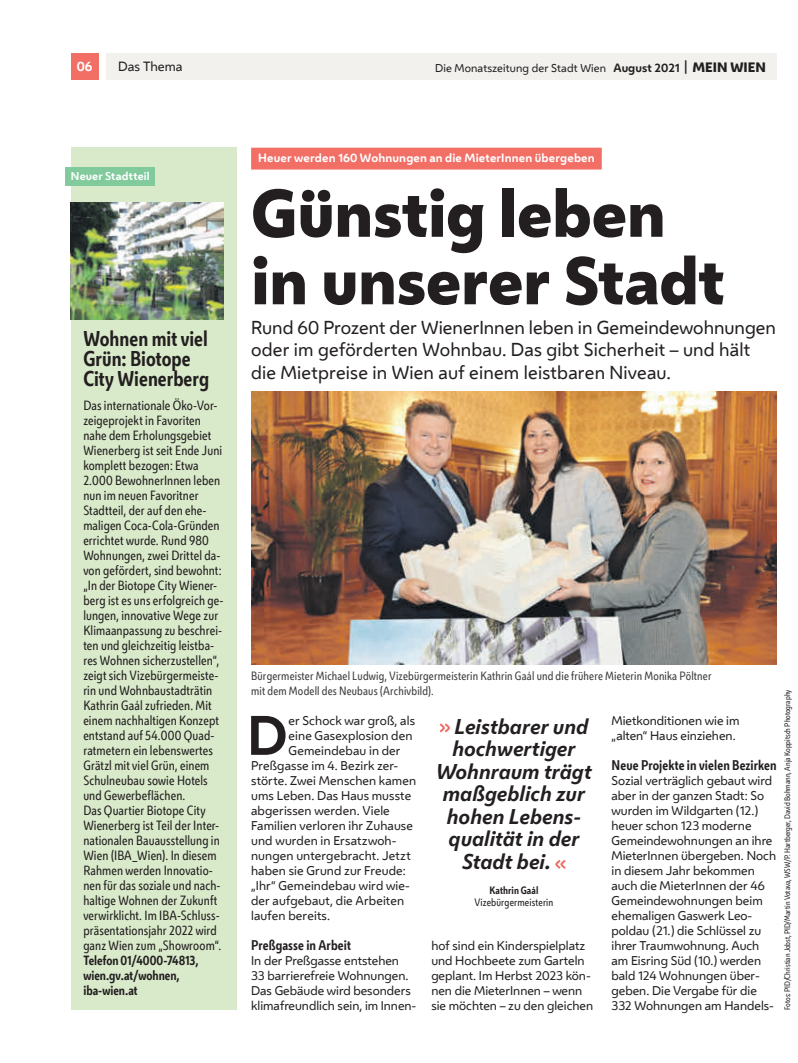
<style>
.page{position:relative;width:798px;height:1063px;background:#fff}
.page>*{position:absolute;margin:0;border:0;box-sizing:border-box;transform-origin:0 0}
.t1{font:800 62.5px/67.5px "Wiener Melange";letter-spacing:-.01em;color:#231f20}
.t2{font:700 51.88px "Wiener Melange";color:#231f20}
.t3{font:italic 700 20px "Wiener Melange";letter-spacing:.005em;color:#231f20}
.t4{font:700 20px/20px "Wiener Melange Cd";color:#231f20}
.t5{font:17.5px/22.5px "Wiener Melange";letter-spacing:.005em;color:#231f20}
.t6{font:700 13.12px "Wiener Melange Cd";letter-spacing:.01em;color:#231f20}
.t7{font:12.5px/15px "Wiener Melange Cd";letter-spacing:.01em;color:#231f20}
.t8{font:700 12.5px/15px "Wiener Melange Cd";color:#231f20}
.t9{font:12.5px "Wiener Melange";color:#231f20}
.t10{font:700 12.5px "Wiener Melange";color:#fff}
.t11{font:11.88px/15px "Wiener Melange";color:#231f20}
.t12{font:11.25px/15px "Wiener Melange Cd";letter-spacing:.015em;color:#3f3f40}
.t13{font:700 11.25px "Wiener Melange";letter-spacing:.015em;color:#fff}
.t14{font:10.62px "Wiener Melange";letter-spacing:.01em;color:#231f20}
.t15{font:700 10.62px "Wiener Melange";letter-spacing:.02em;color:#fff}
.t16{font:10px "Wiener Melange Cd";letter-spacing:.015em;color:#231f20}
.t17{font:700 10px "Wiener Melange Cd";letter-spacing:.015em;color:#231f20}
.t18{font:7.5px "Wiener Melange Cd";color:#231f20}
.s1{font-weight:700;font-size:11.25px}
.s2{font-size:12px}
.s3{font-weight:800;font-size:12.75px}
</style>
<div class="page">
<div style="left:106px;top:53px;width:670px;height:27px;background:#f2f1ee"></div>
<div style="left:71px;top:53px;width:28px;height:27px;background:#f26f66"></div>
<div style="left:71px;top:148px;width:165px;height:862px;background:#d9eaca"></div>
<img style="left:71px;top:203px;width:152px;height:117px">
<div style="left:66px;top:167px;width:89px;height:19px;background:#80ca9c"></div>
<div style="left:251px;top:148px;width:350px;height:22px;background:#f26f66"></div>
<img style="left:251px;top:392px;width:525px;height:273px">
<svg style="left:439px;top:723px;width:10px;height:9px"></svg>
<svg style="left:555px;top:860px;width:10px;height:9px"></svg>
<p class="t10" style="left:77px;top:58px;width:17px">06</p>
<p class="t9" style="left:118px;top:58px;width:66px">Das Thema</p>
<p class="t14" style="left:435px;top:60px;width:332px">Die Monatszeitung der Stadt Wien <span class="s1">August 2021</span> <span class="s2">|</span> <span class="s3">MEIN WIEN</span></p>
<p class="t15" style="left:71px;top:169px;width:80px">Neuer Stadtteil</p>
<h3 class="t4" style="left:83px;top:328px;width:127px">Wohnen mit viel<br>Grün: Biotope<br>City Wienerberg</h3>
<p class="t7" style="left:83px;top:397px;width:142px">Das internationale Öko-Vor&shy;zeigeprojekt in Favoriten nahe dem Erholungsgebiet<br>Wienerberg ist seit Ende Juni komplett bezogen: Etwa<br>2.000 BewohnerInnen leben nun im neuen Favoritner<br>Stadtteil, der auf den ehe&shy;maligen Coca-Cola-Gründen errichtet wurde. Rund 980<br>Wohnungen, zwei Drittel da&shy;von gefördert, sind bewohnt: „In der Biotope City Wiener&shy;berg ist es uns erfolgreich ge&shy;lungen, innovative Wege zur<br>Klimaanpassung zu beschrei&shy;ten und gleichzeitig leistba&shy;res Wohnen sicherzustellen“, zeigt sich Vizebürgermeiste&shy;rin und Wohnbaustadträtin<br>Kathrin Gaál zufrieden. Mit einem nachhaltigen Konzept entstand auf 54.000 Quad&shy;ratmetern ein lebenswertes<br>Grätzl mit viel Grün, einem<br>Schulneubau sowie Hotels und Gewerbeflächen.<br>Das Quartier Biotope City<br>Wienerberg ist Teil der Inter&shy;nationalen Bauausstellung in<br>Wien (IBA_Wien). In diesem<br>Rahmen werden Innovatio&shy;nen für das soziale und nach&shy;haltige Wohnen der Zukunft verwirklicht. Im IBA-Schluss&shy;präsentationsjahr 2022 wird ganz Wien zum „Showroom“.</p>
<p class="t8" style="left:83px;top:952px;width:117px">Telefon 01/4000-74813, wien.gv.at/wohnen, iba-wien.at</p>
<p class="t13" style="left:258px;top:150px;width:338px">Heuer werden 160 Wohnungen an die MieterInnen übergeben</p>
<h1 class="t1" style="left:251px;top:179px;width:475px">Günstig leben in unserer Stadt</h1>
<h3 class="t5" style="left:251px;top:316px;width:526px">Rund 60 Prozent der WienerInnen leben in Gemeindewohnungen oder im geförderten Wohnbau. Das gibt Sicherheit – und hält die Mietpreise in Wien auf einem leistbaren Niveau.</h3>
<p class="t12" style="left:251px;top:668px;width:462px">Bürgermeister Michael Ludwig, Vizebürgermeisterin Kathrin Gaál und die frühere Mieterin Monika Pöltner mit dem Modell des Neubaus (Archivbild).</p>
<h3 class="t3" style="left:454px;top:712px;width:135px">Leistbarer und</h3>
<h3 class="t3" style="left:452px;top:735px;width:125px">hochwertiger</h3>
<h3 class="t3" style="left:436px;top:757px;width:157px">Wohnraum trägt</h3>
<h3 class="t3" style="left:442px;top:780px;width:143px">maßgeblich zur</h3>
<h3 class="t3" style="left:447px;top:802px;width:135px">hohen Lebens-</h3>
<h3 class="t3" style="left:448px;top:825px;width:132px">qualität in der</h3>
<h3 class="t3" style="left:462px;top:847px;width:90px">Stadt bei.</h3>
<p class="t17" style="left:489px;top:883px;width:50px">Kathrin Gaál</p>
<p class="t16" style="left:474px;top:895px;width:80px">Vizebürgermeisterin</p>
<p class="t18" style="left:781px;top:1010px;width:322px;rotate:-90deg">Fotos: PID/Christian Jobst, PID/Martin Votava, WSW/P. Hartberger, David Bohmann, Anja Koppitsch Photography</p>
<h2 class="t2" style="left:247px;top:698px;width:42px">D</h2>
<p class="t11" style="left:288px;top:713px;width:128px">er Schock war groß, als</p>
<p class="t11" style="left:611px;top:713px;width:129px">Mietkonditionen wie im „alten“ Haus einziehen.</p>
<p class="t6" style="left:611px;top:756px;width:167px">Neue Projekte in vielen Bezirken</p>
<p class="t11" style="left:611px;top:773px;width:166px">Sozial verträglich gebaut wird aber in der ganzen Stadt: So wurden im Wildgarten (12.) heuer schon 123 moderne<br>Gemeindewohnungen an ihre<br>MieterInnen übergeben. Noch in diesem Jahr bekommen auch die MieterInnen der 46<br>Gemeindewohnungen beim ehemaligen Gaswerk Leo&shy;poldau (21.) die Schlüssel zu ihrer Traumwohnung. Auch am Eisring Süd (10.) werden bald 124 Wohnungen über&shy;geben. Die Vergabe für die<br>332 Wohnungen am Handels-</p>
<p class="t11" style="left:288px;top:728px;width:125px">eine Gasexplosion den</p>
<p class="t11" style="left:288px;top:743px;width:113px">Gemeindebau in der</p>
<p class="t11" style="left:251px;top:758px;width:148px">Preßgasse im 4. Bezirk zer-</p>
<p class="t11" style="left:251px;top:773px;width:167px">störte. Zwei Menschen kamen</p>
<p class="t11" style="left:251px;top:788px;width:162px">ums Leben. Das Haus musste</p>
<p class="t11" style="left:251px;top:803px;width:140px">abgerissen werden. Viele</p>
<p class="t11" style="left:251px;top:818px;width:163px">Familien verloren ihr Zuhause</p>
<p class="t11" style="left:251px;top:833px;width:147px">und wurden in Ersatzwoh-</p>
<p class="t11" style="left:251px;top:848px;width:161px">nungen untergebracht. Jetzt</p>
<p class="t11" style="left:251px;top:863px;width:156px">haben sie Grund zur Freude:</p>
<p class="t11" style="left:251px;top:878px;width:160px">„Ihr“ Gemeindebau wird wie-</p>
<p class="t11" style="left:251px;top:893px;width:154px">der aufgebaut, die Arbeiten</p>
<p class="t11" style="left:251px;top:908px;width:81px">laufen bereits.</p>
<p class="t6" style="left:251px;top:936px;width:101px">Preßgasse in Arbeit</p>
<p class="t11" style="left:251px;top:953px;width:167px">In der Preßgasse entstehen<br>33 barrierefreie Wohnungen.<br>Das Gebäude wird besonders klimafreundlich sein, im Innen-</p>
<p class="t11" style="left:431px;top:938px;width:163px">hof sind ein Kinderspielplatz und Hochbeete zum Garteln geplant. Im Herbst 2023 kön&shy;nen die MieterInnen – wenn sie möchten – zu den gleichen</p>
</div>
